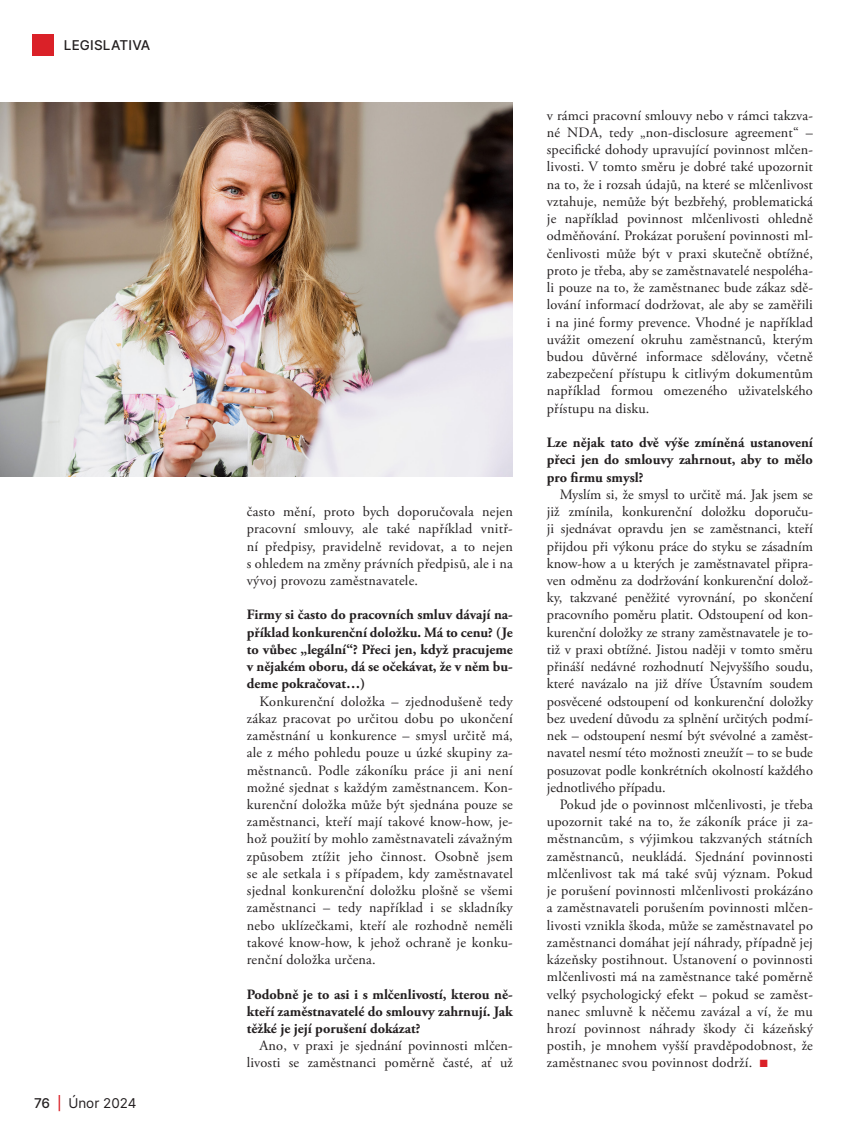
<style>
.page{position:relative;width:864px;height:1136px;background:#fff}
.page>*{position:absolute;margin:0;border:0;box-sizing:border-box;transform-origin:0 0}
.TEXT_9_11{font:14.25px/17.2px "Adobe Garamond Pro";letter-spacing:.01em;color:#231f20;text-align:justify}
.OTAZKA{font:700 14.25px/17.2px "Adobe Garamond Pro";color:#231f20;text-align:justify}
.t1{font:13.5px "Inter";color:#231f20}
.t2{font:500 13.5px "Inter";letter-spacing:.01em;color:#231f20}
.s1{font-weight:500}
.s2{font-weight:500;color:#da2128}
.s3{color:#da2128}
</style>
<div class="page">
<div style="left:32px;top:34px;width:21px;height:21px;background:#da2128"></div>
<img style="left:0;top:102px;width:512px;height:375px">
<p class="t2" style="left:64px;top:35px;width:88px">LEGISLATIVA</p>
<p class="t1" style="left:34px;top:1093px;width:104px"><span class="s1">76</span> <span class="s2">|</span> Únor 2024</p>
<p class="TEXT_9_11" style="left:247px;top:503px;width:267px">často mění, proto bych doporučovala nejen pracovní smlouvy, ale také například vnitř&shy;ní předpisy, pravidelně revidovat, a to nejen s ohledem na změny právních předpisů, ale i na vývoj provozu zaměstnavatele.</p>
<p class="OTAZKA" style="left:247px;top:606px;width:267px">Firmy si často do pracovních smluv dávají na&shy;příklad konkurenční doložku. Má to cenu? (Je to vůbec „legální“? Přeci jen, když pracujeme v nějakém oboru, dá se očekávat, že v něm bu&shy;deme pokračovat…)</p>
<p class="TEXT_9_11" style="left:247px;top:693px;width:267px;text-indent:13px">Konkurenční doložka – zjednodušeně tedy zákaz pracovat po určitou dobu po ukončení zaměstnání u konkurence – smysl určitě má, ale z mého pohledu pouze u úzké skupiny za&shy;městnanců. Podle zákoníku práce ji ani není možné sjednat s každým zaměstnancem. Kon&shy;kurenční doložka může být sjednána pouze se zaměstnanci, kteří mají takové know-how, je&shy;hož použití by mohlo zaměstnavateli závažným způsobem ztížit jeho činnost. Osobně jsem se ale setkala i s případem, kdy zaměstnavatel sjednal konkurenční doložku plošně se všemi zaměstnanci – tedy například i se skladníky nebo uklízečkami, kteří ale rozhodně neměli takové know-how, k jehož ochraně je konku&shy;renční doložka určena.</p>
<p class="OTAZKA" style="left:247px;top:985px;width:267px">Podobně je to asi i s mlčenlivostí, kterou ně&shy;kteří zaměstnavatelé do smlouvy zahrnují. Jak těžké je její porušení dokázat?</p>
<p class="TEXT_9_11" style="left:247px;top:1037px;width:267px;text-align:right">Ano, v praxi je sjednání povinnosti mlčen&shy;livosti se zaměstnanci poměrně časté, ať už</p>
<p class="TEXT_9_11" style="left:546px;top:107px;width:267px">v rámci pracovní smlouvy nebo v rámci takzva&shy;né NDA, tedy „non-disclosure agreement“ – specifické dohody upravující povinnost mlčen&shy;livosti. V tomto směru je dobré také upozornit na to, že i rozsah údajů, na které se mlčenlivost vztahuje, nemůže být bezbřehý, problematická je například povinnost mlčenlivosti ohledně odměňování. Prokázat porušení povinnosti ml&shy;čenlivosti může být v praxi skutečně obtížné, proto je třeba, aby se zaměstnavatelé nespoléha&shy;li pouze na to, že zaměstnanec bude zákaz sdě&shy;lování informací dodržovat, ale aby se zaměřili i na jiné formy prevence. Vhodné je například uvážit omezení okruhu zaměstnanců, kterým budou důvěrné informace sdělovány, včetně zabezpečení přístupu k citlivým dokumentům například formou omezeného uživatelského přístupu na disku.</p>
<p class="OTAZKA" style="left:546px;top:434px;width:267px">Lze nějak tato dvě výše zmíněná ustanovení přeci jen do smlouvy zahrnout, aby to mělo pro firmu smysl?</p>
<p class="TEXT_9_11" style="left:546px;top:486px;width:267px;text-indent:13px">Myslím si, že smysl to určitě má. Jak jsem se již zmínila, konkurenční doložku doporuču&shy;ji sjednávat opravdu jen se zaměstnanci, kteří přijdou při výkonu práce do styku se zásadním know-how a u kterých je zaměstnavatel připra&shy;ven odměnu za dodržování konkurenční dolož&shy;ky, takzvané peněžité vyrovnání, po skončení pracovního poměru platit. Odstoupení od kon&shy;kurenční doložky ze strany zaměstnavatele je to&shy;tiž v praxi obtížné. Jistou naději v tomto směru přináší nedávné rozhodnutí Nejvyššího soudu, které navázalo na již dříve Ústavním soudem posvěcené odstoupení od konkurenční doložky bez uvedení důvodu za splnění určitých podmí&shy;nek – odstoupení nesmí být svévolné a zaměst&shy;navatel nesmí této možnosti zneužít – to se bude posuzovat podle konkrétních okolností každého jednotlivého případu.</p>
<p class="TEXT_9_11" style="left:546px;top:796px;width:267px;text-indent:13px">Pokud jde o povinnost mlčenlivosti, je třeba upozornit také na to, že zákoník práce ji za&shy;městnancům, s výjimkou takzvaných státních zaměstnanců, neukládá. Sjednání povinnosti mlčenlivost tak má také svůj význam. Pokud je porušení povinnosti mlčenlivosti prokázáno a zaměstnavateli porušením povinnosti mlčen&shy;livosti vznikla škoda, může se zaměstnavatel po zaměstnanci domáhat její náhrady, případně jej kázeňsky postihnout. Ustanovení o povinnosti mlčenlivosti má na zaměstnance také poměrně velký psychologický efekt – pokud se zaměst&shy;nanec smluvně k něčemu zavázal a ví, že mu hrozí povinnost náhrady škody či kázeňský postih, je mnohem vyšší pravděpodobnost, že zaměstnanec svou povinnost dodrží. <span class="s3">■</span></p>
</div>
